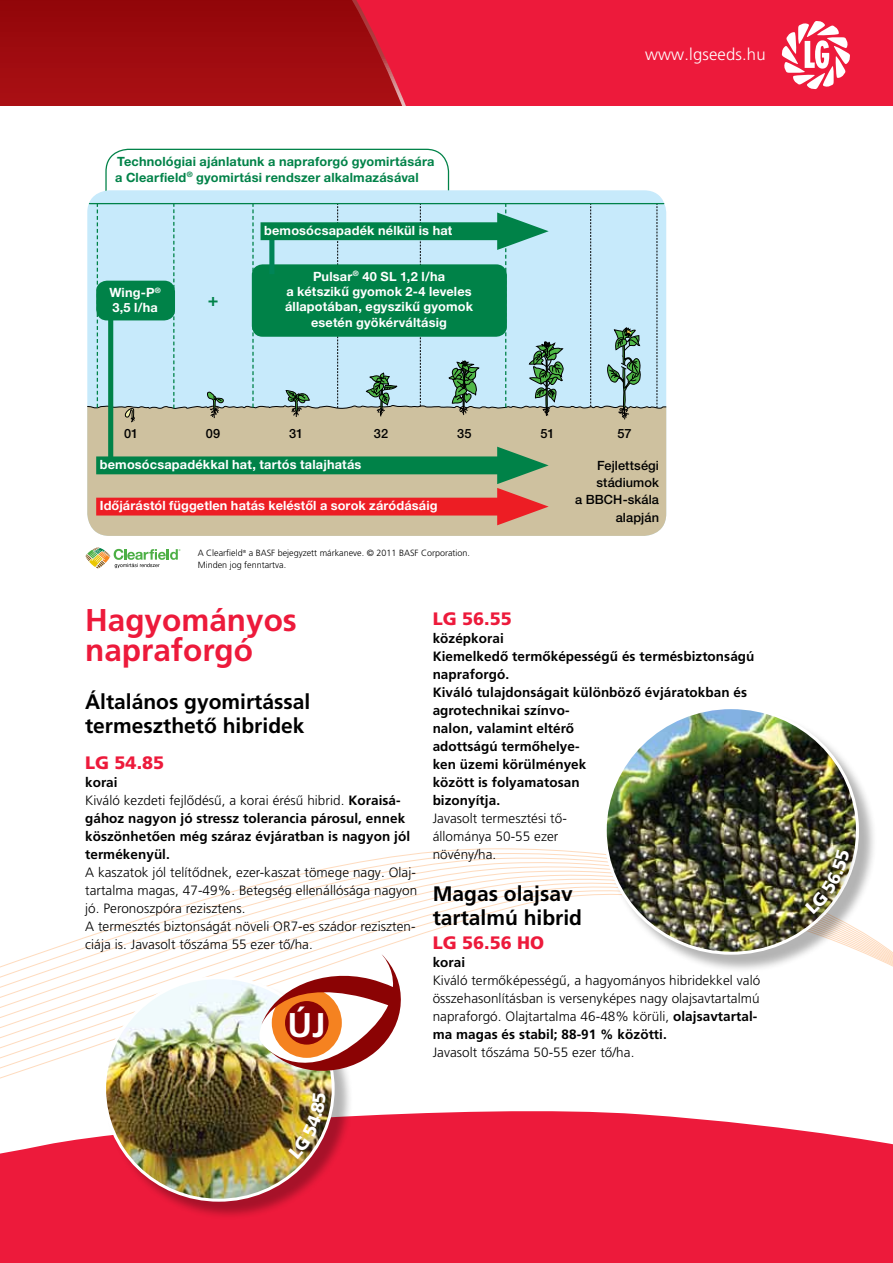
<style>
.page{position:relative;width:893px;height:1263px;background:#9f0b10}
.page>*{position:absolute;margin:0;border:0;box-sizing:border-box;transform-origin:0 0}
.t1{font:700 34.2px "Frutiger LT Pro";color:#fff}
.t2{font:700 31.5px/30px "Frutiger LT Pro";color:#ed1a3b}
.t3{font:700 21px/24px "Frutiger LT Pro";color:#000}
.t4{font:900 18px "Frutiger LT Pro";color:#ed1a3b}
.t5{font:700 17.85px "Helvetica Neue LT Pro";color:#008248}
.t6{font:300 16.65px "Frutiger LT Pro";letter-spacing:.01em;color:#fff}
.t7{font:300 13.5px/18px "Frutiger LT Pro";letter-spacing:.005em;color:#000}
.t8{font:700 13.5px/18px "Frutiger LT Pro";letter-spacing:.005em;color:#000}
.t9{font:700 12.75px/15.3px "Helvetica Neue LT Pro";letter-spacing:.015em;color:#fff;text-align:center}
.t10{font:700 12.75px/15.3px "Helvetica Neue LT Pro";letter-spacing:.015em;color:#008248}
.t11{font:500 12.75px/17.2px "Helvetica Neue LT Pro";letter-spacing:.01em;color:#000;text-align:right}
.t12{font:300 9px/12px "Frutiger";color:#000}
.s1{font-weight:300}
.s2{font-weight:700}
</style>
<div class="page">
<svg style="left:339px;top:0;width:554px;height:106px;background:#e61937"></svg>
<div style="left:0;top:106px;width:893px;height:1157px;background:#fff"></div>
<svg style="left:0;top:866px;width:893px;height:213px"></svg>
<svg style="left:0;top:1111px;width:893px;height:152px;background:#ee2a49"></svg>
<svg style="left:781px;top:20px;width:70px;height:70px;background:#f47689"></svg>
<div style="left:106px;top:979px;width:247px;height:241px;background:#000;opacity:.3"></div>
<img style="left:105px;top:978px;width:228px;height:222px">
<svg style="left:256px;top:953px;width:153px;height:131px"></svg>
<div style="left:606px;top:709px;width:272px;height:264px;background:#000;opacity:.3"></div>
<img style="left:605px;top:709px;width:252px;height:244px">
<svg style="left:798px;top:842px;width:58px;height:80px;background:#868472"></svg>
<div style="left:105px;top:149px;width:344px;height:72px;border:1px solid #008248;border-radius:22px"></div>
<div style="left:87px;top:190px;width:579px;height:346px;background:#c7eafb;border-radius:22px"></div>
<div style="left:87px;top:405px;width:579px;height:131px;background:#cec19f"></div>
<svg style="left:125px;top:405px;width:10px;height:18px"></svg>
<svg style="left:207px;top:392px;width:17px;height:27px"></svg>
<svg style="left:286px;top:390px;width:24px;height:27px"></svg>
<svg style="left:366px;top:373px;width:32px;height:44px"></svg>
<svg style="left:449px;top:360px;width:31px;height:55px"></svg>
<svg style="left:607px;top:327px;width:34px;height:137px"></svg>
<svg style="left:173px;top:204px;width:1px;height:204px"></svg>
<svg style="left:252px;top:204px;width:2px;height:203px"></svg>
<svg style="left:420px;top:204px;width:1px;height:202px"></svg>
<svg style="left:337px;top:204px;width:1px;height:204px"></svg>
<svg style="left:590px;top:204px;width:1px;height:203px"></svg>
<svg style="left:97px;top:204px;width:1px;height:204px"></svg>
<svg style="left:657px;top:204px;width:1px;height:204px"></svg>
<hr style="left:89px;top:203px;width:575px;height:1px;background:#008248">
<div style="left:252px;top:264px;width:255px;height:73px;background:#008248;border-radius:11px"></div>
<div style="left:108px;top:297px;width:5px;height:162px;background:#008248"></div>
<div style="left:96px;top:281px;width:79px;height:39px;background:#008248;border-radius:11px"></div>
<div style="left:269px;top:234px;width:5px;height:40px;background:#008457"></div>
<div style="left:261px;top:222px;width:256px;height:18px;background:#008248"></div>
<svg style="left:497px;top:204px;width:66px;height:212px"></svg>
<div style="left:96px;top:456px;width:421px;height:18px;background:#008248"></div>
<div style="left:96px;top:498px;width:421px;height:17px;background:#ed1d24"></div>
<svg style="left:497px;top:447px;width:52px;height:78px"></svg>
<svg style="left:85px;top:547px;width:96px;height:22px"></svg>
<img style="left:288px;top:1092px;width:38px;height:67px">
<img style="left:805px;top:849px;width:45px;height:65px">
<p class="t10" style="left:115px;top:154px;width:321px">Technológiai ajánlatunk a napraforgó gyomirtására a Clearfield<sup>®</sup> gyomirtási rendszer alkalmazásával</p>
<p class="t9" style="left:109px;top:284px;width:53px;text-align:left">Wing-P<sup>®<br></sup>3,5 l/ha</p>
<h3 class="t5" style="left:208px;top:288px;width:12px">+</h3>
<p class="t9" style="left:264px;top:222px;width:190px">bemosócsapadék nélkül is hat</p>
<p class="t9" style="left:285px;top:268px;width:190px">Pulsar<sup>®</sup> 40 SL 1,2 l/ha<br>a kétszikű gyomok 2-4 leveles állapotában, egyszikű gyomok esetén gyökérváltásig</p>
<p class="t6" style="left:645px;top:45px;width:122px">www.lgseeds.hu</p>
<p class="t11" style="left:124px;top:425px;width:16px">01</p>
<p class="t11" style="left:206px;top:425px;width:16px">09</p>
<p class="t11" style="left:289px;top:425px;width:16px">31</p>
<p class="t11" style="left:374px;top:425px;width:16px">32</p>
<p class="t11" style="left:457px;top:425px;width:16px">35</p>
<p class="t11" style="left:541px;top:425px;width:15px">51</p>
<p class="t11" style="left:617px;top:425px;width:16px">57</p>
<p class="t11" style="left:575px;top:457px;width:85px">Fejlettségi stádiumok<br>a BBCH-skála alapján</p>
<p class="t9" style="left:100px;top:456px;width:263px">bemosócsapadékkal hat, tartós talajhatás</p>
<p class="t9" style="left:100px;top:497px;width:339px">Időjárástól független hatás keléstől a sorok záródásáig</p>
<p class="t12" style="left:198px;top:547px;width:274px">A Clearfield<sup>®</sup> a BASF bejegyzett márkaneve. © 2011 BASF Corporation.<br>Minden jog fenntartva.</p>
<h2 class="t2" style="left:85px;top:605px;width:213px">Hagyományos napraforgó</h2>
<h3 class="t3" style="left:85px;top:689px;width:227px">Általános gyomirtással termeszthető hibridek</h3>
<h3 class="t4" style="left:85px;top:752px;width:81px">LG 54.85</h3>
<p class="t8" style="left:85px;top:773px;width:326px">korai<br><span class="s1">Kiváló kezdeti fejlődésű, a korai érésű hibrid.</span> Koraisá&shy;gához nagyon jó stressz tolerancia párosul, ennek köszönhetően még száraz évjáratban is nagyon jól termékenyül.</p>
<p class="t7" style="left:85px;top:863px;width:334px">A kaszatok jól telítődnek, ezer-kaszat tömege nagy. Olaj&shy;tartalma magas, 47-49%. Betegség ellenállósága nagyon jó. Peronoszpóra rezisztens.<br>A termesztés biztonságát növeli OR7-es szádor reziszten&shy;ciája is. Javasolt tőszáma 55 ezer tő/ha.</p>
<h3 class="t4" style="left:433px;top:608px;width:81px">LG 56.55</h3>
<p class="t8" style="left:433px;top:629px;width:323px">középkorai<br>Kiemelkedő termőképességű és termésbiztonságú napraforgó.<br>Kiváló tulajdonságait különböző évjáratokban és agrotechnikai színvo-<br>nalon, valamint eltérő<br>adottságú termőhelye-<br>ken üzemi körülmények<br>között is folyamatosan<br>bizonyítja.</p>
<p class="t7" style="left:433px;top:809px;width:136px">Javasolt termesztési tő&shy;állománya 50-55 ezer növény/ha.</p>
<h3 class="t3" style="left:433px;top:882px;width:151px">Magas olajsav tartalmú hibrid</h3>
<h3 class="t4" style="left:433px;top:932px;width:113px">LG 56.56 HO</h3>
<p class="t8" style="left:433px;top:953px;width:34px">korai</p>
<p class="t7" style="left:433px;top:971px;width:329px">Kiváló termőképességű, a hagyományos hibridekkel való összehasonlításban is versenyképes nagy olajsavtartalmú napraforgó. Olajtartalma 46-48% körüli, <span class="s2">olajsavtartal&shy;ma magas és stabil; 88-91 % közötti.</span></p>
<p class="t7" style="left:433px;top:1043px;width:203px">Javasolt tőszáma 50-55 ezer tő/ha.</p>
<h1 class="t1" style="left:287px;top:1005px;width:40px">ÚJ</h1>
</div>
